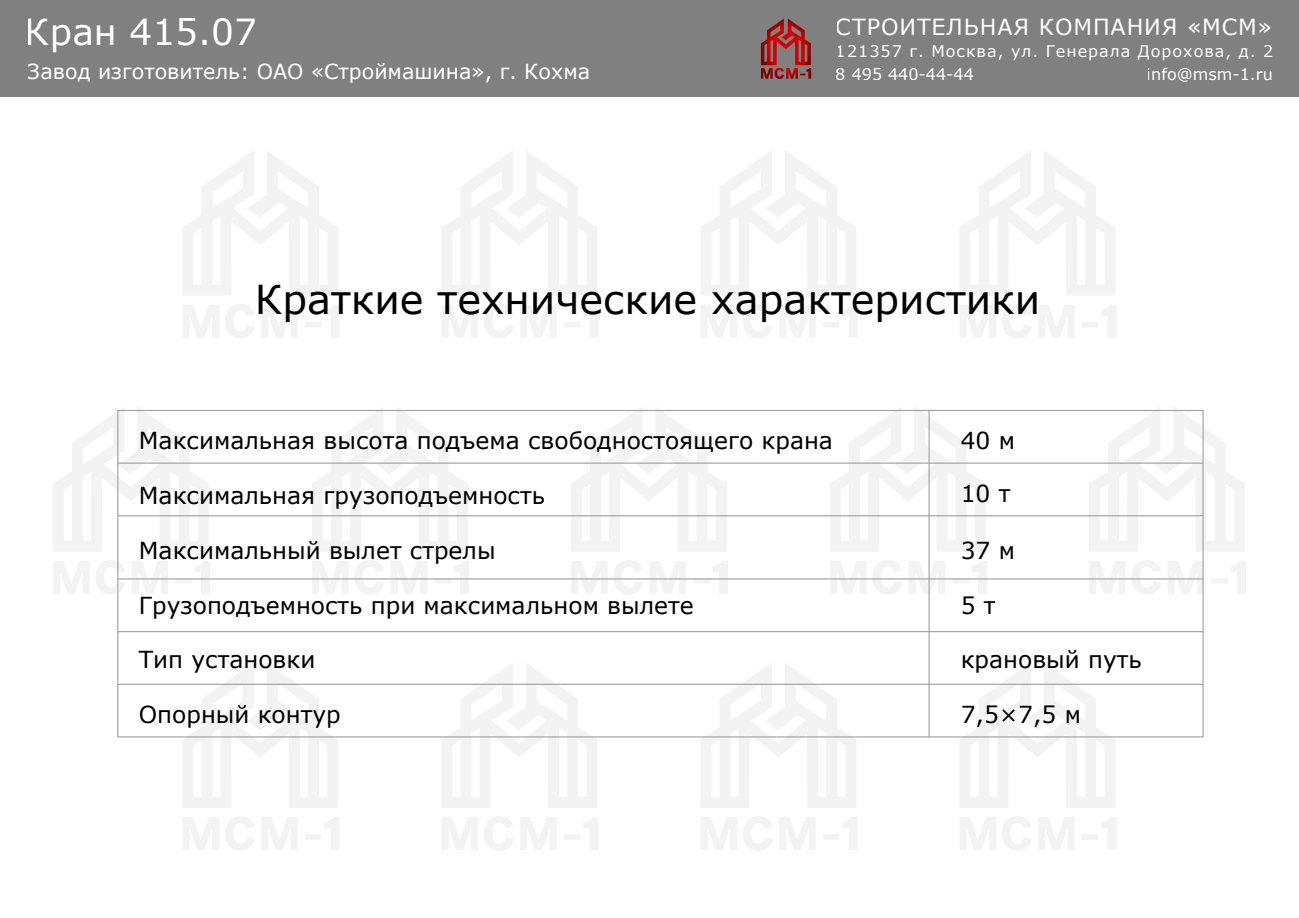
<style>
.page{position:relative;width:1299px;height:918px;background:#fff}
.page>*{position:absolute;margin:0;border:0;box-sizing:border-box;transform-origin:0 0}
.t1{font:39.75px "Verdana";color:#000}
.t2{font:35.92px "Verdana";color:#fff}
.t3{font:23.4px "Verdana";color:#000}
.t4{font:22.2px "Verdana";letter-spacing:.04em;color:#fff}
.t5{font:20.7px "Verdana";color:#fff}
.t6{font:16.05px "Verdana";letter-spacing:.06em;color:#fff}
.t7{font:16.05px "Verdana";color:#fff}
</style>
<div class="page">
<svg style="left:312px;top:407px;width:157px;height:187px"></svg>
<svg style="left:1088px;top:407px;width:157px;height:188px"></svg>
<svg style="left:53px;top:407px;width:157px;height:187px"></svg>
<svg style="left:570px;top:407px;width:158px;height:187px"></svg>
<svg style="left:829px;top:407px;width:158px;height:188px"></svg>
<svg style="left:183px;top:151px;width:156px;height:187px"></svg>
<svg style="left:960px;top:151px;width:156px;height:187px"></svg>
<svg style="left:442px;top:151px;width:156px;height:187px"></svg>
<svg style="left:701px;top:151px;width:156px;height:187px"></svg>
<svg style="left:182px;top:663px;width:157px;height:187px"></svg>
<svg style="left:441px;top:663px;width:157px;height:187px"></svg>
<svg style="left:959px;top:663px;width:157px;height:187px"></svg>
<svg style="left:700px;top:663px;width:157px;height:187px"></svg>
<div style="left:0;top:0;width:1298px;height:96px;background:#808080"></div>
<svg style="left:760px;top:19px;width:51px;height:60px"></svg>
<hr style="left:118px;top:684px;width:1084px;height:1px;background:#a2a2a2">
<hr style="left:118px;top:631px;width:1084px;height:1px;background:#a2a2a2">
<hr style="left:118px;top:578px;width:1084px;height:2px;background:#a2a2a2">
<hr style="left:118px;top:515px;width:1084px;height:1px;background:#a2a2a2">
<hr style="left:118px;top:463px;width:1084px;height:1px;background:#a2a2a2">
<hr style="left:928px;top:410px;width:1px;height:327px;background:#a2a2a2">
<h2 class="t2" style="left:25px;top:7px;width:233px">Кран 415.07</h2>
<p class="t4" style="left:835px;top:12px;width:438px">СТРОИТЕЛЬНАЯ КОМПАНИЯ «МСМ»</p>
<p class="t6" style="left:835px;top:41px;width:439px">121357 г. Москва, ул. Генерала Дорохова, д. 2</p>
<p class="t5" style="left:28px;top:57px;width:564px">Завод изготовитель: ОАО «Строймашина», г. Кохма</p>
<p class="t7" style="left:835px;top:63px;width:140px">8 495 440-44-44</p>
<p class="t7" style="left:1146px;top:63px;width:127px">info@msm-1.ru</p>
<h1 class="t1" style="left:255px;top:272px;width:787px">Краткие технические характеристики</h1>
<p class="t3" style="left:139px;top:425px;width:695px">Максимальная высота подъема свободностоящего крана</p>
<p class="t3" style="left:960px;top:425px;width:56px">40 м</p>
<p class="t3" style="left:960px;top:477px;width:51px">10 т</p>
<p class="t3" style="left:960px;top:534px;width:56px">37 м</p>
<p class="t3" style="left:960px;top:589px;width:36px">5 т</p>
<p class="t3" style="left:960px;top:644px;width:183px">крановый путь</p>
<p class="t3" style="left:960px;top:699px;width:122px">7,5×7,5 м</p>
<p class="t3" style="left:139px;top:480px;width:407px">Максимальная грузоподъемность</p>
<p class="t3" style="left:139px;top:534px;width:358px">Максимальный вылет стрелы</p>
<p class="t3" style="left:139px;top:589px;width:556px">Грузоподъемность при максимальном вылете</p>
<p class="t3" style="left:139px;top:644px;width:178px">Тип установки</p>
<p class="t3" style="left:139px;top:699px;width:203px">Опорный контур</p>
</div>
